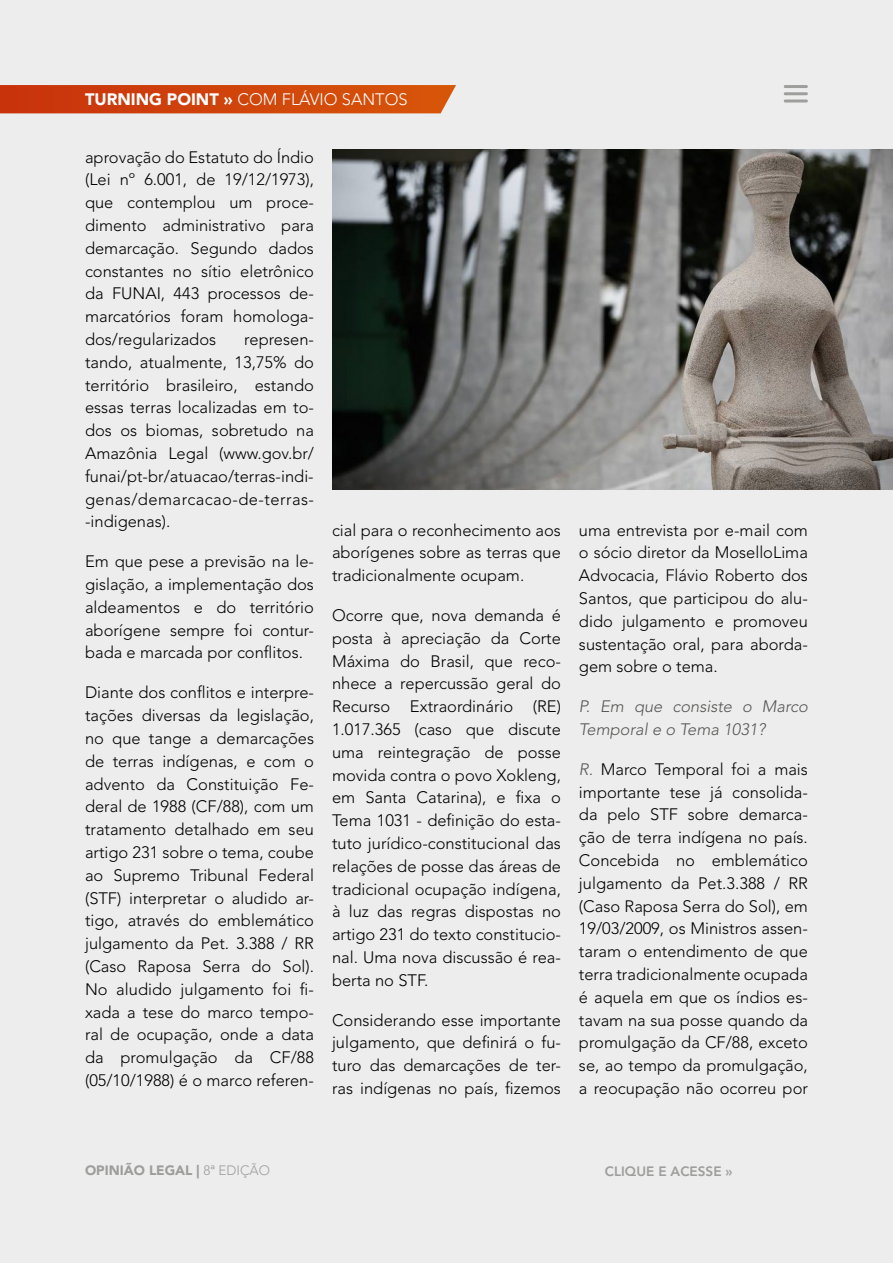
<style>
.page{position:relative;width:893px;height:1263px;background:#ededed}
.page>*{position:absolute;margin:0;border:0;box-sizing:border-box;transform-origin:0 0}
.t1{font:300 16.5px/22.8px "Avenir LT Std";color:#000;text-align:justify}
.t2{font:italic 300 16.5px/22.8px "Avenir LT Std";color:#575756}
.t3{font:300 16.5px "Avenir LT Std";color:#fff}
.t4{font:900 13.5px "Avenir LT Std";color:#9d9d9c}
.t5{font:800 13.5px "Avenir LT Std";color:#9d9d9c}
.s1{font-weight:900}
.s2{font-style:italic;color:#575756}
.s3{font-weight:300}
</style>
<div class="page">
<svg style="left:0;top:85px;width:456px;height:28px;background:#d0460e"></svg>
<hr style="left:785px;top:85px;width:21px;height:3px;background:#9e9e9c">
<hr style="left:785px;top:92px;width:21px;height:3px;background:#9e9e9c">
<hr style="left:785px;top:99px;width:21px;height:3px;background:#9e9e9c">
<img style="left:332px;top:150px;width:561px;height:339px">
<p class="t3" style="left:85px;top:90px;width:324px"><span class="s1">TURNING POINT »</span> COM FLÁVIO SANTOS</p>
<p class="t1" style="left:85px;top:145px;width:230px">aprovação do Estatuto do Índio (Lei nº 6.001, de 19/12/1973), que contemplou um proce&shy;dimento administrativo para demarcação. Segundo dados constantes no sítio eletrônico da FUNAI, 443 processos de&shy;marcatórios foram homologa&shy;dos/regularizados</p>
<p class="t1" style="left:85px;top:328px;width:231px;text-indent:159px">represen&shy;tando, atualmente, 13,75% do território brasileiro, estando essas terras localizadas em to&shy;dos os biomas, sobretudo na Amazônia Legal (www.gov.br/ funai/pt-br/atuacao/terras-indi&shy;genas/demarcacao-de-terras--indigenas).</p>
<p class="t1" style="left:85px;top:550px;width:230px">Em que pese a previsão na le&shy;gislação, a implementação dos aldeamentos e do território aborígene sempre foi contur&shy;bada e marcada por conflitos.</p>
<p class="t1" style="left:85px;top:681px;width:230px">Diante dos conflitos e interpre&shy;tações diversas da legislação, no que tange a demarcações de terras indígenas, e com o advento da Constituição Fe&shy;deral de 1988 (CF/88), com um tratamento detalhado em seu artigo 231 sobre o tema, coube ao Supremo Tribunal Federal (STF) interpretar o aludido ar&shy;tigo, através do emblemático julgamento da Pet. 3.388 / RR (Caso Raposa Serra do Sol).<br>No aludido julgamento foi fi&shy;xada a tese do marco tempo&shy;ral de ocupação, onde a data da promulgação da CF/88 (05/10/1988) é o marco referen-</p>
<p class="t1" style="left:332px;top:518px;width:230px">cial para o reconhecimento aos aborígenes sobre as terras que tradicionalmente ocupam.</p>
<p class="t1" style="left:332px;top:604px;width:230px">Ocorre que, nova demanda é posta à apreciação da Corte Máxima do Brasil, que reco&shy;nhece a repercussão geral do Recurso Extraordinário (RE)<br>1.017.365 (caso que discute uma reintegração de posse movida contra o povo Xokleng, em Santa Catarina), e fixa o Tema 1031 - definição do esta&shy;tuto jurídico-constitucional das relações de posse das áreas de tradicional ocupação indígena, à luz das regras dispostas no artigo 231 do texto constitucio&shy;nal. Uma nova discussão é rea&shy;berta no STF.</p>
<p class="t1" style="left:332px;top:1009px;width:230px">Considerando esse importante julgamento, que definirá o fu&shy;turo das demarcações de ter&shy;ras indígenas no país, fizemos</p>
<p class="t1" style="left:579px;top:518px;width:230px">uma entrevista por e-mail com o sócio diretor da MoselloLima Advocacia, Flávio Roberto dos Santos, que participou do alu&shy;dido julgamento e promoveu sustentação oral, para aborda&shy;gem sobre o tema.</p>
<p class="t2" style="left:579px;top:695px;width:230px">P. Em que consiste o Marco<br>Temporal e o Tema 1031?</p>
<p class="t1" style="left:579px;top:758px;width:230px"><span class="s2">R.</span> Marco Temporal foi a mais importante tese já consolida&shy;da pelo STF sobre demarca&shy;ção de terra indígena no país.<br>Concebida no emblemático julgamento da Pet.3.388 / RR (Caso Raposa Serra do Sol), em 19/03/2009, os Ministros assen&shy;taram o entendimento de que terra tradicionalmente ocupada é aquela em que os índios es&shy;tavam na sua posse quando da promulgação da CF/88, exceto se, ao tempo da promulgação, a reocupação não ocorreu por</p>
<p class="t4" style="left:85px;top:1162px;width:187px">OPINIÃO LEGAL | <span class="s3">8a EDIÇÃO</span></p>
<p class="t5" style="left:605px;top:1164px;width:129px">CLIQUE E ACESSE »</p>
</div>
